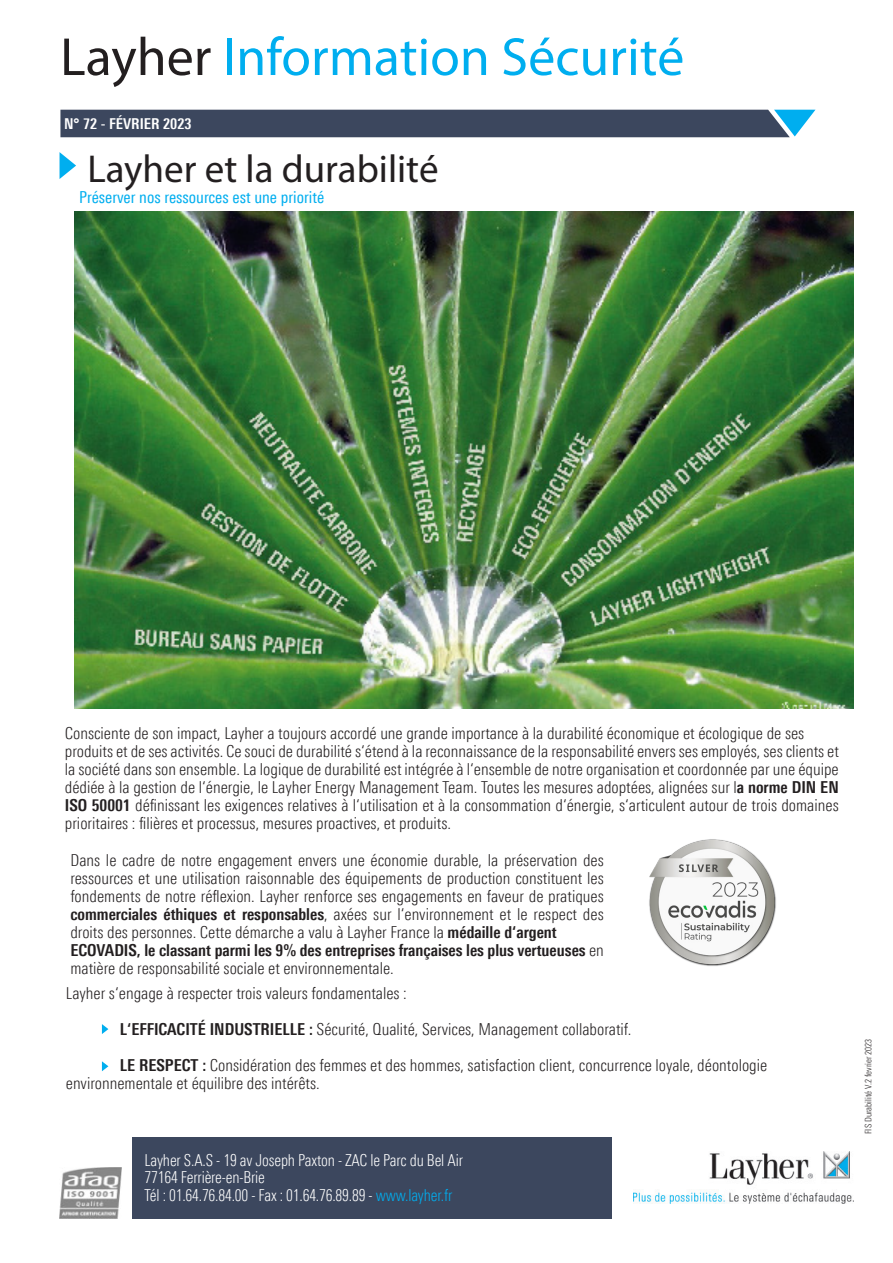
<style>
.page{position:relative;width:893px;height:1263px;background:#fff}
.page>*{position:absolute;margin:0;border:0;box-sizing:border-box;transform-origin:0 0}
.t1{font:54px "Myriad Pro";color:#00aeef}
.t2{font:39px "Myriad Pro";color:#231f20}
.t3{font:300 16.5px/18px "Linotype Univers 320 Cn";color:#231f20;text-align:justify}
.t4{font:700 16.5px/18px "Linotype Univers 620 Cn";color:#231f20}
.Fließtext{font:300 16.5px "Linotype Univers 320 Cn";letter-spacing:-.01em;color:#fff;scale:.94 1}
.t5{font:16.5px "Linotype Univers 420 Cn";color:#00aeef}
.t6{font:700 15px "Linotype Univers 620 Cn";color:#fff}
.t7{font:300 9px "Linotype Univers 320 Cn";color:#231f20}
.s1{color:#231f20}
.s2{font-family:"Linotype Univers 620 Cn";font-weight:700}
.s3{font-family:"Linotype Univers 320 Cn";font-weight:300}
.s4{color:#00aeef}
</style>
<div class="page">
<div style="left:132px;top:1137px;width:479px;height:81px;background:#3c475e"></div>
<img style="left:633px;top:1151px;width:220px;height:52px">
<img style="left:60px;top:1167px;width:61px;height:51px">
<div style="left:60px;top:110px;width:755px;height:27px;background:#3c475e"></div>
<svg style="left:60px;top:152px;width:16px;height:27px"></svg>
<img style="left:74px;top:212px;width:780px;height:496px">
<img style="left:649px;top:839px;width:127px;height:127px">
<svg style="left:102px;top:1024px;width:6px;height:10px"></svg>
<svg style="left:102px;top:1061px;width:6px;height:10px"></svg>
<p class="t1" style="left:60px;top:24px;width:626px"><span class="s1">Layher</span> Information Sécurité</p>
<p class="t6" style="left:64px;top:115px;width:129px">N° 72 - FÉVRIER 2023</p>
<p class="t2" style="left:87px;top:144px;width:353px">Layher et la durabilité</p>
<p class="t5" style="left:79px;top:188px;width:247px">Préserver nos ressources est une priorité</p>
<p class="t3" style="left:65px;top:724px;width:741px">Consciente de son impact, Layher a toujours accordé une grande importance à la durabilité économique et écologique de ses</p>
<p class="t3" style="left:65px;top:742px;width:775px">produits et de ses activités. Ce souci de durabilité s‘étend à la reconnaissance de la responsabilité envers ses employés, ses clients et la société dans son ensemble. La logique de durabilité est intégrée à l‘ensemble de notre organisation et coordonnée par une équipe dédiée à la gestion de l‘énergie, le Layher Energy Management Team. Toutes les mesures adoptées, alignées sur l<span class="s2">a norme DIN EN ISO 50001</span> définissant les exigences relatives à l‘utilisation et à la consommation d‘énergie, s‘articulent autour de trois domaines prioritaires : filières et processus, mesures proactives, et produits.</p>
<p class="t3" style="left:70px;top:851px;width:535px">Dans le cadre de notre engagement envers une économie durable, la préservation des ressources et une utilisation raisonnable des équipements de production constituent les fondements de notre réflexion. Layher renforce ses engagements en faveur de pratiques <span class="s2">commerciales éthiques et responsables</span>, axées sur l‘environnement et le respect des droits des personnes. Cette démarche a valu à Layher France la <span class="s2">médaille d‘argent</span></p>
<p class="t4" style="left:70px;top:940px;width:535px">ECOVADIS, le classant parmi les 9% des entreprises françaises les plus vertueuses <span class="s3">en matière de responsabilité sociale et environnementale.</span></p>
<p class="t3" style="left:66px;top:984px;width:342px">Layher s‘engage à respecter trois valeurs fondamentales :</p>
<p class="t3" style="left:120px;top:1020px;width:513px"><span class="s2">L‘EFFICACITÉ INDUSTRIELLE :</span> Sécurité, Qualité, Services, Management collaboratif.</p>
<p class="t3" style="left:120px;top:1056px;width:649px"><span class="s2">LE RESPECT :</span> Considération des femmes et des hommes, satisfaction client, concurrence loyale, déontologie</p>
<p class="t3" style="left:66px;top:1074px;width:255px">environnementale et équilibre des intérêts.</p>
<p class="Fließtext" style="left:145px;top:1150px;width:340px">Layher S.A.S - 19 av Joseph Paxton - ZAC le Parc du Bel Air</p>
<p class="Fließtext" style="left:145px;top:1168px;width:130px">77164 Ferrière-en-Brie</p>
<p class="Fließtext" style="left:145px;top:1185px;width:329px">Tél : 01.64.76.84.00 - Fax : 01.64.76.89.89 - <span class="s4">www.layher.fr</span></p>
<p class="t7" style="left:863px;top:1134px;width:97px;rotate:-90deg">FIS Durabilité V.2 fevrier 2023</p>
</div>
